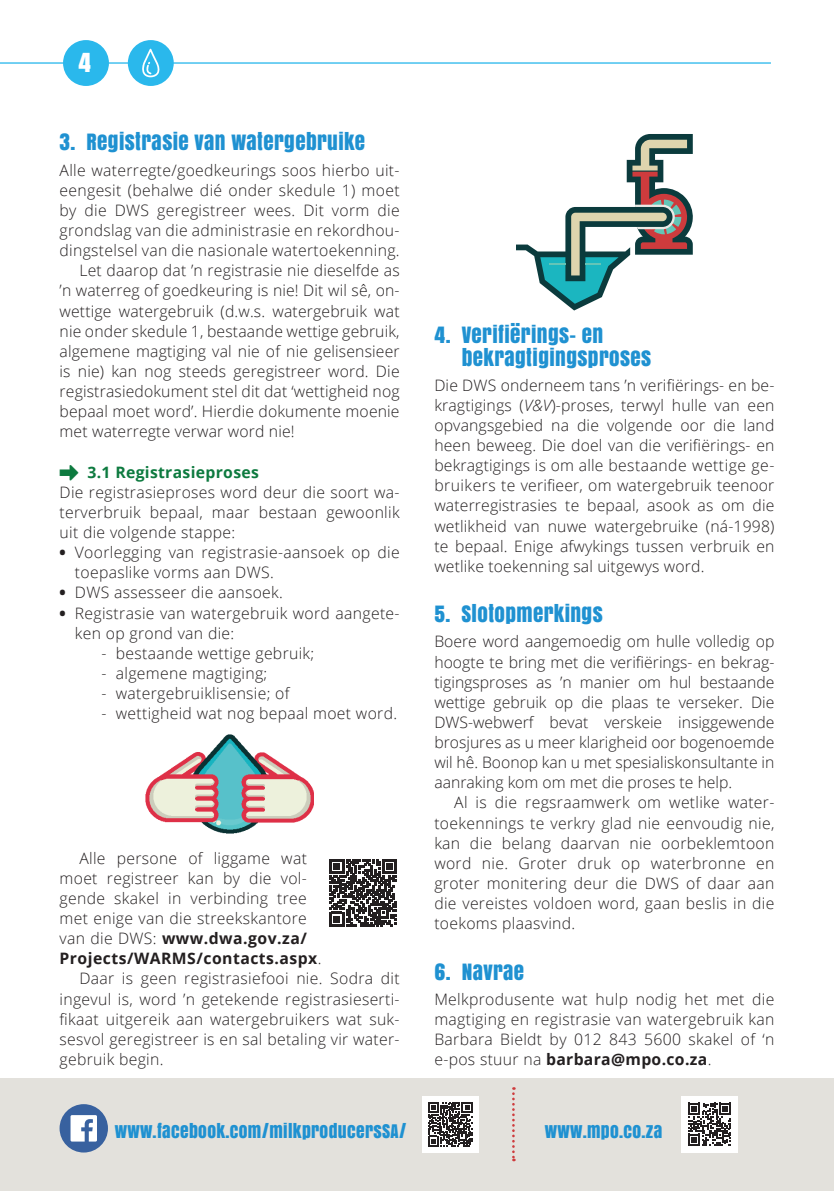
<style>
.page{position:relative;width:834px;height:1191px;background:#fff}
.page>*{position:absolute;margin:0;border:0;box-sizing:border-box;transform-origin:0 0}
.t1{font:24.5px "Anton";color:#fff}
.t2{font:21px/22.8px "Anton";letter-spacing:.02em;color:#1f91d1}
.t3{font:17.5px "Anton";letter-spacing:.02em;color:#1f91d1}
.t4{font:300 15.75px/20.1px "Open Sans";letter-spacing:.02em;color:#231f20;text-align:justify}
.t5{font:700 15.75px "Open Sans";letter-spacing:.03em;color:#231f20}
.s1{font-family:"Arrowstfb";font-weight:400;color:#0d7a3f}
.s2{font-weight:700;color:#0d7a3f}
.s3{font-weight:800}
.s4{font-weight:300}
.s5{font-style:italic}
.s6{font-weight:700}
</style>
<div class="page">
<hr style="left:0;top:62px;width:770px;height:2px;background:#2ab8ec">
<div style="left:63px;top:40px;width:46px;height:46px;background:#2ab8ec;border-radius:50%"></div>
<div style="left:128px;top:40px;width:46px;height:46px;background:#2ab8ec;border-radius:50%"></div>
<svg style="left:142px;top:49px;width:18px;height:28px"></svg>
<img style="left:146px;top:734px;width:167px;height:99px">
<svg style="left:330px;top:859px;width:66px;height:67px"></svg>
<div style="left:0;top:1079px;width:833px;height:112px;background:#e3e1dc"></div>
<div style="left:422px;top:1096px;width:56px;height:56px;background:#fff"></div>
<svg style="left:428px;top:1102px;width:44px;height:44px"></svg>
<div style="left:60px;top:1104px;width:48px;height:48px;background:#38619f;border-radius:50%"></div>
<svg style="left:70px;top:1115px;width:27px;height:26px"></svg>
<svg style="left:512px;top:1087px;width:2px;height:74px"></svg>
<div style="left:681px;top:1096px;width:56px;height:56px;background:#fff"></div>
<svg style="left:688px;top:1102px;width:43px;height:43px"></svg>
<svg style="left:516px;top:134px;width:177px;height:176px"></svg>
<h1 class="t1" style="left:78px;top:43px;width:14px">4</h1>
<h2 class="t2" style="left:60px;top:130px;width:307px">3. REGISTRASIE VAN WATERGEBRUIKE</h2>
<p class="t4" style="left:60px;top:159px;width:341px">Alle waterregte/goedkeurings soos hierbo uit-</p>
<p class="t4" style="left:60px;top:179px;width:341px">eengesit (behalwe dié onder skedule 1) moet</p>
<p class="t4" style="left:60px;top:200px;width:341px">by die DWS geregistreer wees. Dit vorm die</p>
<p class="t4" style="left:60px;top:220px;width:341px">grondslag van die administrasie en rekordhou-</p>
<p class="t4" style="left:60px;top:240px;width:341px">dingstelsel van die nasionale watertoekenning.</p>
<p class="t4" style="left:79px;top:260px;width:322px">Let daarop dat ’n registrasie nie dieselfde as</p>
<p class="t4" style="left:60px;top:280px;width:341px">’n waterreg of goedkeuring is nie! Dit wil sê, on-</p>
<p class="t4" style="left:60px;top:300px;width:341px">wettige watergebruik (d.w.s. watergebruik wat</p>
<p class="t4" style="left:60px;top:320px;width:341px">nie onder skedule 1, bestaande wettige gebruik,</p>
<p class="t4" style="left:60px;top:340px;width:341px">algemene magtiging val nie of nie gelisensieer</p>
<p class="t4" style="left:60px;top:361px;width:341px">is nie) kan nog steeds geregistreer word. Die</p>
<p class="t4" style="left:60px;top:381px;width:341px">registrasiedokument stel dit dat ‘wettigheid nog</p>
<p class="t4" style="left:60px;top:401px;width:341px">bepaal moet word’. Hierdie dokumente moenie</p>
<p class="t4" style="left:60px;top:421px;width:236px">met waterregte verwar word nie!</p>
<p class="t4" style="left:60px;top:461px;width:341px;text-align:left"><span class="s1">c</span> <span class="s2">3.1 Registrasieproses<br></span>Die registrasieproses word deur die soort wa&shy;terverbruik bepaal, maar bestaan gewoonlik uit die volgende stappe:</p>
<p class="t4" style="left:75px;top:542px;width:326px;text-indent:-15px"><span class="s3">•</span> Voorlegging van registrasie-aansoek op die toepaslike vorms aan DWS.</p>
<p class="t4" style="left:60px;top:582px;width:225px"><span class="s3">•</span> DWS assesseer die aansoek.</p>
<p class="t4" style="left:75px;top:602px;width:326px;text-indent:-15px"><span class="s3">•</span> Registrasie van watergebruik word aangete&shy;ken op grond van die:</p>
<p class="t4" style="left:102px;top:642px;width:214px">- bestaande wettige gebruik;</p>
<p class="t4" style="left:102px;top:662px;width:167px">- algemene magtiging;</p>
<p class="t4" style="left:102px;top:683px;width:189px">- watergebruiklisensie; of</p>
<p class="t4" style="left:102px;top:703px;width:297px">- wettigheid wat nog bepaal moet word.</p>
<p class="t4" style="left:79px;top:847px;width:229px">Alle persone of liggame wat</p>
<p class="t4" style="left:60px;top:867px;width:249px">moet registreer kan by die vol-</p>
<p class="t4" style="left:60px;top:887px;width:249px">gende skakel in verbinding tree</p>
<p class="t4" style="left:60px;top:908px;width:249px">met enige van die streekskantore</p>
<p class="t5" style="left:60px;top:927px;width:249px"><span class="s4">van die DWS:</span> www.dwa.gov.za/</p>
<p class="t5" style="left:60px;top:947px;width:263px">Projects/WARMS/contacts.aspx<span class="s4">.</span></p>
<p class="t4" style="left:79px;top:968px;width:322px">Daar is geen registrasiefooi nie. Sodra dit</p>
<p class="t4" style="left:60px;top:988px;width:341px">ingevul is, word ’n getekende registrasieserti-</p>
<p class="t4" style="left:60px;top:1008px;width:341px">fikaat uitgereik aan watergebruikers wat suk-</p>
<p class="t4" style="left:60px;top:1028px;width:341px">sesvol geregistreer is en sal betaling vir water-</p>
<p class="t4" style="left:60px;top:1048px;width:105px">gebruik begin.</p>
<h2 class="t2" style="left:461px;top:322px;width:191px;text-indent:-27px">4. VERIFIËRINGS- EN<br>BEKRAGTIGINGSPROSES</h2>
<p class="t4" style="left:434px;top:374px;width:341px">Die DWS onderneem tans ’n verifiërings- en be&shy;kragtigings (<span class="s5">V&amp;V</span>)-proses, terwyl hulle van een opvangsgebied na die volgende oor die land heen beweeg. Die doel van die verifiërings- en bekragtigings is om alle bestaande wettige ge&shy;bruikers te verifieer, om watergebruik teenoor waterregistrasies te bepaal, asook as om die wetlikheid van nuwe watergebruike (ná-1998) te bepaal. Enige afwykings tussen verbruik en wetlike toekenning sal uitgewys word.</p>
<h2 class="t2" style="left:434px;top:602px;width:170px">5. SLOTOPMERKINGS</h2>
<p class="t4" style="left:434px;top:631px;width:341px">Boere word aangemoedig om hulle volledig op hoogte te bring met die verifiërings- en bekrag&shy;tigingsproses as ’n manier om hul bestaande wettige gebruik op die plaas te verseker. Die DWS-webwerf bevat verskeie insiggewende brosjures as u meer klarigheid oor bogenoemde wil hê. Boonop kan u met spesialiskonsultante in aanraking kom om met die proses te help.</p>
<p class="t4" style="left:434px;top:792px;width:341px;text-indent:20px">Al is die regsraamwerk om wetlike water&shy;toekennings te verkry glad nie eenvoudig nie, kan die belang daarvan nie oorbeklemtoon word nie. Groter druk op waterbronne en groter monitering deur die DWS of daar aan die vereistes voldoen word, gaan beslis in die toekoms plaasvind.</p>
<h2 class="t2" style="left:434px;top:959px;width:91px">6. NAVRAE</h2>
<p class="t4" style="left:434px;top:988px;width:341px">Melkprodusente wat hulp nodig het met die magtiging en registrasie van watergebruik kan Barbara Bieldt by 012 843 5600 skakel of ‘n e-pos stuur na <span class="s6">barbara@mpo.co.za</span>.</p>
<p class="t3" style="left:115px;top:1117px;width:293px">WWW.FACEBOOK.COM/MILKPRODUCERSSA/</p>
<p class="t3" style="left:544px;top:1117px;width:119px">WWW.MPO.CO.ZA</p>
</div>
